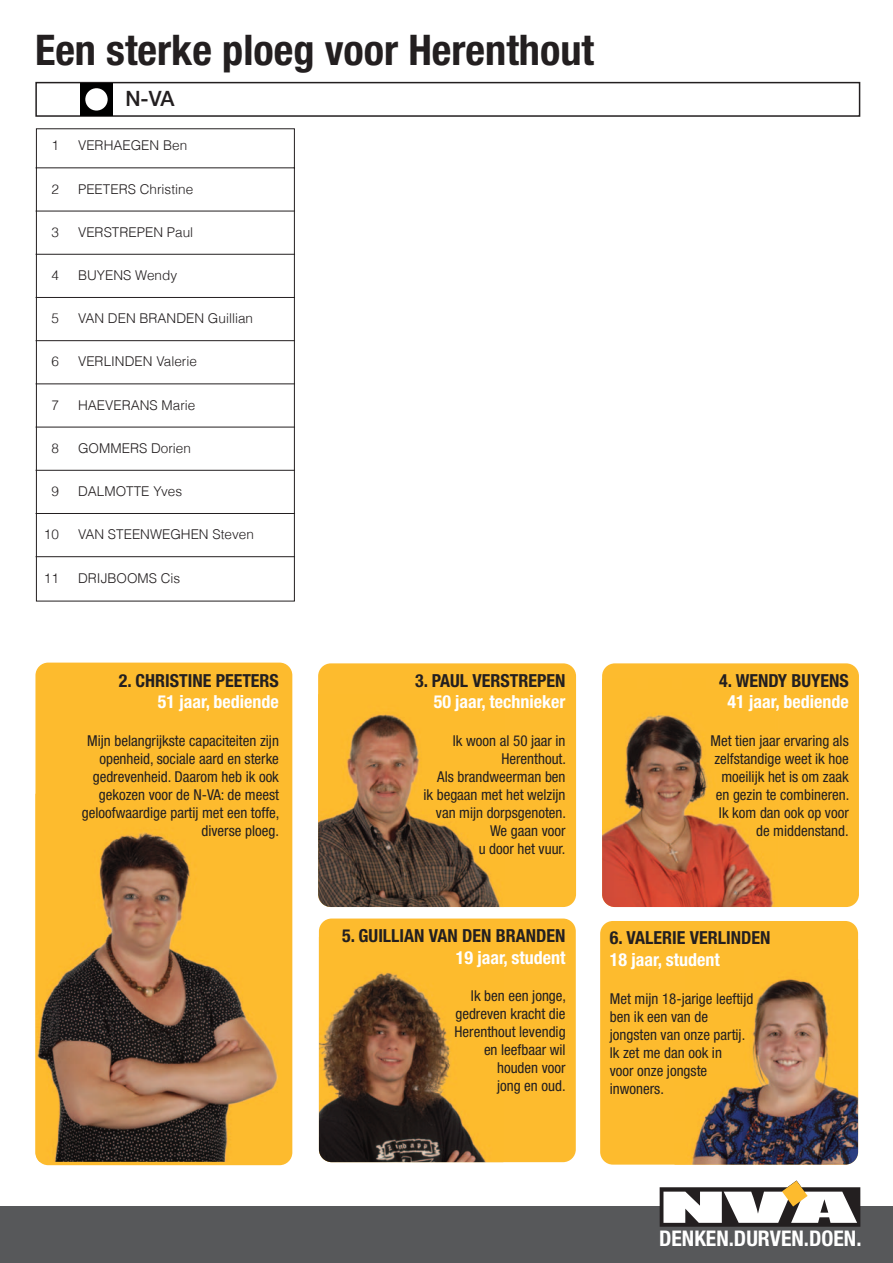
<style>
.page{position:relative;width:893px;height:1263px;background:#fff}
.page>*{position:absolute;margin:0;border:0;box-sizing:border-box;transform-origin:0 0}
.t1{font:700 condensed 42.3px "Helvetica Neue LT Std";color:#231f20}
.t2{font:700 condensed 21.6px "Helvetica Neue LT Std";color:#fff}
.t3{font:500 21px "Helvetica Neue";color:#231f20}
.t4{font:700 condensed 18px "Helvetica Neue LT Std";color:#231f20}
.t5{font:700 condensed 18px "Helvetica Neue LT Std";color:#fff}
.t6{font:condensed 15px/18px "Helvetica Neue LT Std";color:#231f20;text-align:right}
.t7{font:300 13.5px "Helvetica";color:#231f20}
</style>
<div class="page">
<div style="left:35px;top:663px;width:257px;height:502px;background:#fdbb2e;border-radius:13px"></div>
<img style="left:35px;top:794px;width:243px;height:368px">
<div style="left:318px;top:663px;width:258px;height:244px;background:#fdbb2e;border-radius:13px"></div>
<img style="left:318px;top:714px;width:182px;height:193px">
<div style="left:600px;top:921px;width:258px;height:243px;background:#fdbb2e;border-radius:13px"></div>
<img style="left:692px;top:979px;width:166px;height:185px">
<div style="left:602px;top:663px;width:257px;height:244px;background:#fdbb2e;border-radius:13px"></div>
<img style="left:602px;top:715px;width:172px;height:192px">
<div style="left:319px;top:918px;width:257px;height:244px;background:#fdbb2e;border-radius:13px"></div>
<img style="left:319px;top:973px;width:167px;height:189px">
<div style="left:0;top:1206px;width:893px;height:57px;background:#57585a"></div>
<svg style="left:660px;top:1180px;width:200px;height:47px"></svg>
<div style="left:35px;top:82px;width:825px;height:35px;border:2px solid #231f20"></div>
<div style="left:80px;top:83px;width:33px;height:33px;background:#000"></div>
<div style="left:85px;top:88px;width:23px;height:23px;background:#fff;border-radius:50%"></div>
<svg style="left:35px;top:128px;width:260px;height:474px"></svg>
<hr style="left:36px;top:211px;width:259px;height:1px;background:#231f20">
<hr style="left:36px;top:254px;width:259px;height:1px;background:#231f20">
<hr style="left:36px;top:297px;width:259px;height:1px;background:#231f20">
<hr style="left:36px;top:340px;width:259px;height:1px;background:#231f20">
<hr style="left:36px;top:383px;width:259px;height:1px;background:#231f20">
<hr style="left:36px;top:427px;width:259px;height:1px;background:#231f20">
<hr style="left:36px;top:470px;width:259px;height:1px;background:#231f20">
<hr style="left:36px;top:513px;width:259px;height:1px;background:#231f20">
<hr style="left:36px;top:556px;width:259px;height:1px;background:#231f20">
<h1 class="t1" style="left:35px;top:34px;width:560px">Een sterke ploeg voor Herenthout</h1>
<h3 class="t3" style="left:125px;top:86px;width:51px">N-VA</h3>
<p class="t7" style="left:51px;top:140px;width:9px">1</p>
<p class="t7" style="left:78px;top:140px;width:111px">VERHAEGEN Ben</p>
<p class="t7" style="left:51px;top:183px;width:9px">2</p>
<p class="t7" style="left:78px;top:183px;width:117px">PEETERS Christine</p>
<p class="t7" style="left:51px;top:226px;width:9px">3</p>
<p class="t7" style="left:78px;top:226px;width:117px">VERSTREPEN Paul</p>
<p class="t7" style="left:51px;top:270px;width:9px">4</p>
<p class="t7" style="left:78px;top:270px;width:101px">BUYENS Wendy</p>
<p class="t7" style="left:51px;top:313px;width:9px">5</p>
<p class="t7" style="left:78px;top:313px;width:177px">VAN DEN BRANDEN Guillian</p>
<p class="t7" style="left:51px;top:356px;width:9px">6</p>
<p class="t7" style="left:78px;top:356px;width:120px">VERLINDEN Valerie</p>
<p class="t7" style="left:51px;top:399px;width:9px">7</p>
<p class="t7" style="left:78px;top:399px;width:119px">HAEVERANS Marie</p>
<p class="t7" style="left:51px;top:442px;width:9px">8</p>
<p class="t7" style="left:78px;top:442px;width:114px">GOMMERS Dorien</p>
<p class="t7" style="left:51px;top:486px;width:9px">9</p>
<p class="t7" style="left:78px;top:486px;width:106px">DALMOTTE Yves</p>
<p class="t7" style="left:44px;top:529px;width:17px">10</p>
<p class="t7" style="left:78px;top:529px;width:177px">VAN STEENWEGHEN Steven</p>
<p class="t7" style="left:44px;top:572px;width:17px">11</p>
<p class="t7" style="left:78px;top:572px;width:104px">DRIJBOOMS Cis</p>
<p class="t4" style="left:119px;top:674px;width:162px">2. CHRISTINE PEETERS</p>
<p class="t5" style="left:158px;top:696px;width:123px">51 jaar, bediende</p>
<p class="t6" style="left:82px;top:733px;width:199px">Mijn belangrijkste capaciteiten zijn openheid, sociale aard en sterke gedrevenheid. Daarom heb ik ook gekozen voor de N-VA: de meest geloofwaardige partij met een toffe, diverse ploeg.</p>
<p class="t4" style="left:415px;top:674px;width:152px">3. PAUL VERSTREPEN</p>
<p class="t5" style="left:434px;top:696px;width:133px">50 jaar, technieker</p>
<p class="t6" style="left:423px;top:733px;width:144px">Ik woon al 50 jaar in<br>Herenthout.<br>Als brandweerman ben<br>ik begaan met het welzijn van mijn dorpsgenoten.<br>We gaan voor<br>u door het vuur.</p>
<p class="t4" style="left:342px;top:929px;width:225px">5. GUILLIAN VAN DEN BRANDEN</p>
<p class="t5" style="left:456px;top:951px;width:111px">19 jaar, student</p>
<p class="t6" style="left:455px;top:988px;width:113px">Ik ben een jonge, gedreven kracht die<br>Herenthout levendig en leefbaar wil houden voor<br>jong en oud.</p>
<p class="t4" style="left:719px;top:674px;width:131px">4. WENDY BUYENS</p>
<p class="t5" style="left:728px;top:696px;width:123px">41 jaar, bediende</p>
<p class="t6" style="left:711px;top:733px;width:140px">Met tien jaar ervaring als zelfstandige weet ik hoe moeilijk het is om zaak en gezin te combineren.<br>Ik kom dan ook op voor de middenstand.</p>
<p class="t4" style="left:610px;top:932px;width:162px">6. VALERIE VERLINDEN</p>
<p class="t5" style="left:610px;top:953px;width:111px">18 jaar, student</p>
<p class="t6" style="left:610px;top:990px;width:145px;text-align:left">Met mijn 18-jarige leeftijd ben ik een van de jongsten van onze partij.<br>Ik zet me dan ook in<br>voor onze jongste inwoners.</p>
<h2 class="t2" style="left:659px;top:1231px;width:204px">DENKEN.DURVEN.DOEN.</h2>
</div>
